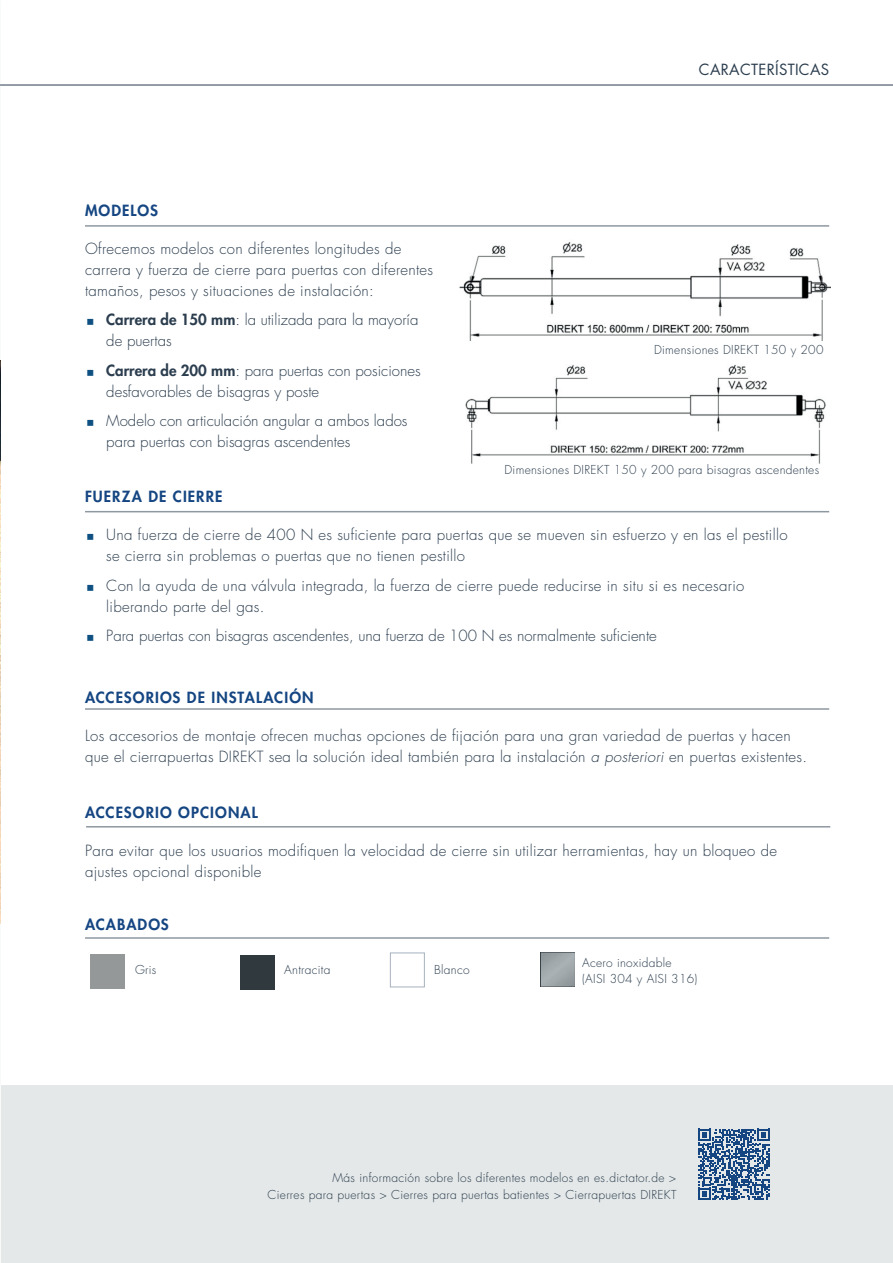
<style>
.page{position:relative;width:893px;height:1263px;background:#fff}
.page>*{position:absolute;margin:0;border:0;box-sizing:border-box;transform-origin:0 0}
.t1{font:300 15px/21px "Futura Std";letter-spacing:.02em;color:#2b3d4e}
.t2{font:300 15px/21px "Futura Std";color:#2b3d4e}
.t3{font:800 15px "Futura Std";letter-spacing:.07em;color:#154682}
.t4{font:15px "Futura Std";letter-spacing:.02em;color:#2b3d4e}
.t5{font:300 12px/16.5px "Futura Std";letter-spacing:.025em;color:#2b3d4e}
.s1{font-weight:800}
.s2{font-style:italic}
</style>
<div class="page">
<img style="left:459px;top:242px;width:371px;height:99px">
<img style="left:0;top:361px;width:1px;height:562px">
<hr style="left:85px;top:225px;width:744px;height:2px;background:#8e98a1">
<hr style="left:85px;top:708px;width:744px;height:2px;background:#8e98a1">
<hr style="left:86px;top:826px;width:744px;height:1px;background:#8e98a1">
<hr style="left:85px;top:937px;width:744px;height:2px;background:#8e98a1">
<div style="left:240px;top:955px;width:34px;height:34px;background:#2f393e"></div>
<img style="left:541px;top:952px;width:34px;height:34px">
<div style="left:1px;top:1085px;width:892px;height:178px;background:#e4e8e8"></div>
<div style="left:91px;top:954px;width:34px;height:34px;background:#959898"></div>
<hr style="left:85px;top:511px;width:744px;height:1px;background:#8e98a1">
<img style="left:465px;top:364px;width:361px;height:100px">
<hr style="left:0;top:84px;width:893px;height:2px;background:#8e98a1">
<svg style="left:698px;top:1129px;width:71px;height:71px"></svg>
<p class="t3" style="left:85px;top:201px;width:74px">MODELOS</p>
<p class="t4" style="left:699px;top:60px;width:132px">CARACTERÍSTICAS</p>
<p class="t1" style="left:85px;top:238px;width:350px">Ofrecemos modelos con diferentes longitudes de carrera y fuerza de cierre para puertas con diferentes tamaños, pesos y situaciones de instalación:</p>
<p class="t2" style="left:106px;top:310px;width:314px"><span class="s1">Carrera de 150 mm</span>: la utilizada para la mayoría de puertas</p>
<p class="t2" style="left:106px;top:360px;width:316px"><span class="s1">Carrera de 200 mm</span>: para puertas con posiciones desfavorables de bisagras y poste</p>
<p class="t2" style="left:106px;top:411px;width:303px">Modelo con articulación angular a ambos lados para puertas con bisagras ascendentes</p>
<p class="t3" style="left:85px;top:487px;width:139px">FUERZA DE CIERRE</p>
<p class="t1" style="left:106px;top:525px;width:683px">Una fuerza de cierre de 400 N es suficiente para puertas que se mueven sin esfuerzo y en las el pestillo se cierra sin problemas o puertas que no tienen pestillo</p>
<p class="t1" style="left:106px;top:575px;width:640px">Con la ayuda de una válvula integrada, la fuerza de cierre puede reducirse in situ si es necesario liberando parte del gas.</p>
<p class="t2" style="left:106px;top:626px;width:552px">Para puertas con bisagras ascendentes, una fuerza de 100 N es normalmente suficiente</p>
<p class="t5" style="left:654px;top:342px;width:171px">Dimensiones DIREKT 150 y 200</p>
<p class="t5" style="left:504px;top:461px;width:316px">Dimensiones DIREKT 150 y 200 para bisagras ascendentes</p>
<p class="t3" style="left:85px;top:688px;width:230px">ACCESORIOS DE INSTALACIÓN</p>
<p class="t1" style="left:85px;top:725px;width:723px">Los accesorios de montaje ofrecen muchas opciones de fijación para una gran variedad de puertas y hacen que el cierrapuertas DIREKT sea la solución ideal también para la instalación <span class="s2">a posteriori</span> en puertas existentes.</p>
<p class="t3" style="left:85px;top:803px;width:174px">ACCESORIO OPCIONAL</p>
<p class="t1" style="left:85px;top:840px;width:693px">Para evitar que los usuarios modifiquen la velocidad de cierre sin utilizar herramientas, hay un bloqueo de ajustes opcional disponible</p>
<p class="t3" style="left:85px;top:915px;width:85px">ACABADOS</p>
<p class="t5" style="left:135px;top:962px;width:23px">Gris</p>
<p class="t5" style="left:284px;top:962px;width:48px">Antracita</p>
<p class="t5" style="left:582px;top:954px;width:117px">Acero inoxidable (AISI 304 y AISI 316)</p>
<p class="t5" style="left:434px;top:962px;width:37px">Blanco</p>
<p class="t5" style="left:268px;top:1170px;width:410px;text-align:right">Más información sobre los diferentes modelos en es.dictator.de &gt;<br>Cierres para puertas &gt; Cierres para puertas batientes &gt; Cierrapuertas DIREKT</p>
</div>
